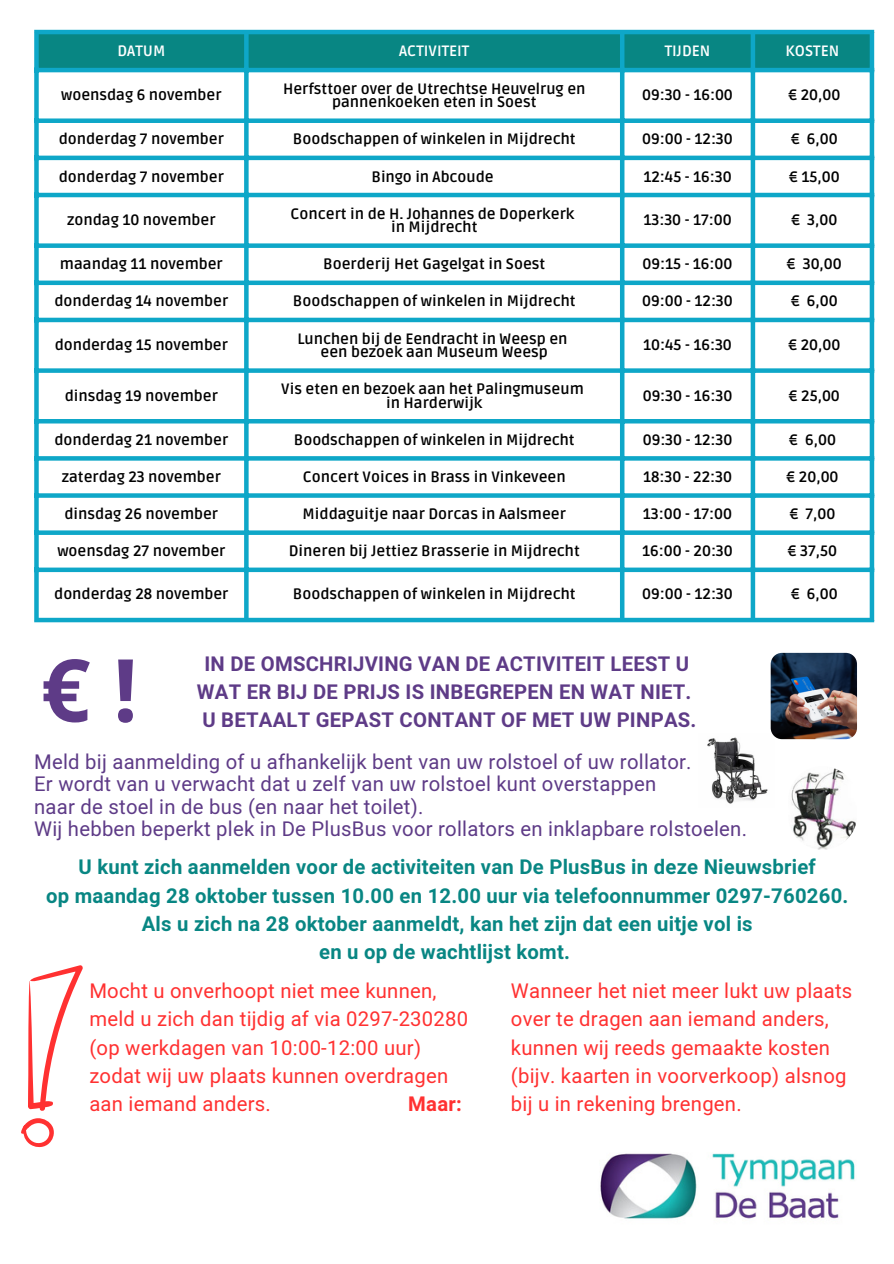
<style>
.page{position:relative;width:894px;height:1264px;background:#fff}
.page>*{position:absolute;margin:0;border:0;box-sizing:border-box;transform-origin:0 0}
.t1{font:700 87px "Open Sans";color:#5e3b87}
.t2{font:20.25px "Mardoto";letter-spacing:.01em;color:#ff3131}
.t3{font:20.25px "Mardoto";letter-spacing:.01em;color:#5e3b87}
.t4{font:700 20.25px/28.2px "Mardoto";letter-spacing:.01em;color:#088683;text-align:center}
.t5{font:700 20.25px/28.2px "Mardoto";letter-spacing:.015em;color:#5e3b87;text-align:center}
.t6{font:700 20.25px "Mardoto";color:#ff3131}
.t7{font:700 15px/13.5px "Ruda";color:#000;text-align:center}
.t8{font:700 15px "Ruda";color:#fff}
</style>
<div class="page">
<svg style="left:39px;top:34px;width:830px;height:34px;background:#088684"></svg>
<svg style="left:39px;top:72px;width:830px;height:545px"></svg>
<div style="left:34px;top:34px;width:5px;height:583px;background:#0ea7c8"></div>
<svg style="left:244px;top:34px;width:4px;height:583px;background:#14a9c9"></svg>
<div style="left:619px;top:34px;width:5px;height:583px;background:#0ea7c8"></div>
<div style="left:750px;top:34px;width:5px;height:583px;background:#0ea7c8"></div>
<svg style="left:869px;top:34px;width:4px;height:583px;background:#34b4d0"></svg>
<hr style="left:34px;top:30px;width:839px;height:4px;background:#0ea7c8">
<hr style="left:34px;top:68px;width:839px;height:4px;background:#0ea7c8">
<div style="left:34px;top:118px;width:839px;height:5px;background:#0ea7c8"></div>
<hr style="left:34px;top:156px;width:839px;height:4px;background:#0ea7c8">
<hr style="left:34px;top:193px;width:839px;height:4px;background:#0ea7c8">
<div style="left:34px;top:243px;width:839px;height:5px;background:#0ea7c8"></div>
<div style="left:34px;top:280px;width:839px;height:5px;background:#0ea7c8"></div>
<hr style="left:34px;top:318px;width:839px;height:4px;background:#0ea7c8">
<div style="left:34px;top:368px;width:839px;height:5px;background:#0ea7c8"></div>
<hr style="left:34px;top:419px;width:839px;height:4px;background:#0ea7c8">
<svg style="left:39px;top:456px;width:834px;height:4px;background:#16a9c9"></svg>
<div style="left:34px;top:493px;width:839px;height:5px;background:#0ea7c8"></div>
<div style="left:34px;top:530px;width:839px;height:5px;background:#0ea7c8"></div>
<div style="left:34px;top:567px;width:839px;height:5px;background:#0ea7c8"></div>
<div style="left:34px;top:617px;width:839px;height:5px;background:#0ea7c8"></div>
<img style="left:600px;top:1153px;width:255px;height:66px">
<img style="left:707px;top:737px;width:69px;height:67px">
<img style="left:787px;top:766px;width:69px;height:83px;border-radius:34px">
<img style="left:770px;top:653px;width:86px;height:86px;border-radius:11px">
<svg style="left:28px;top:965px;width:55px;height:146px"></svg>
<svg style="left:21px;top:1118px;width:33px;height:30px"></svg>
<p class="t8" style="left:117px;top:42px;width:49px">DATUM</p>
<p class="t8" style="left:399px;top:42px;width:72px">ACTIVITEIT</p>
<p class="t8" style="left:664px;top:42px;width:47px">TIJDEN</p>
<p class="t8" style="left:785px;top:42px;width:55px">KOSTEN</p>
<p class="t7" style="left:61px;top:89px;width:162px">woensdag 6 november</p>
<p class="t7" style="left:283px;top:82px;width:304px">Herfsttoer over de Utrechtse Heuvelrug en pannenkoeken eten in Soest</p>
<p class="t7" style="left:642px;top:89px;width:92px">09:30 - 16:00</p>
<p class="t7" style="left:787px;top:89px;width:54px">€ 20,00</p>
<p class="t7" style="left:59px;top:133px;width:166px">donderdag 7 november</p>
<p class="t7" style="left:293px;top:133px;width:284px">Boodschappen of winkelen in Mijdrecht</p>
<p class="t7" style="left:642px;top:133px;width:92px">09:00 - 12:30</p>
<p class="t7" style="left:790px;top:133px;width:49px">€ 6,00</p>
<p class="t7" style="left:59px;top:170px;width:166px">donderdag 7 november</p>
<p class="t7" style="left:371px;top:170px;width:123px">Bingo in Abcoude</p>
<p class="t7" style="left:643px;top:170px;width:90px">12:45 - 16:30</p>
<p class="t7" style="left:788px;top:170px;width:52px">€ 15,00</p>
<p class="t7" style="left:67px;top:214px;width:150px">zondag 10 november</p>
<p class="t7" style="left:290px;top:207px;width:285px">Concert in de H. Johannes de Doperkerk</p>
<p class="t7" style="left:643px;top:214px;width:90px">13:30 - 17:00</p>
<p class="t7" style="left:790px;top:214px;width:48px">€ 3,00</p>
<p class="t7" style="left:391px;top:221px;width:88px">in Mijdrecht</p>
<p class="t7" style="left:60px;top:258px;width:164px">maandag 11 november</p>
<p class="t7" style="left:323px;top:258px;width:223px">Boerderij Het Gagelgat in Soest</p>
<p class="t7" style="left:642px;top:258px;width:91px">09:15 - 16:00</p>
<p class="t7" style="left:786px;top:258px;width:57px">€ 30,00</p>
<p class="t7" style="left:54px;top:295px;width:175px">donderdag 14 november</p>
<p class="t7" style="left:293px;top:295px;width:284px">Boodschappen of winkelen in Mijdrecht</p>
<p class="t7" style="left:642px;top:295px;width:92px">09:00 - 12:30</p>
<p class="t7" style="left:790px;top:295px;width:49px">€ 6,00</p>
<p class="t7" style="left:55px;top:339px;width:175px">donderdag 15 november</p>
<p class="t7" style="left:297px;top:332px;width:271px">Lunchen bij de Eendracht in Weesp en</p>
<p class="t7" style="left:643px;top:339px;width:90px">10:45 - 16:30</p>
<p class="t7" style="left:787px;top:339px;width:54px">€ 20,00</p>
<p class="t7" style="left:320px;top:345px;width:229px">een bezoek aan Museum Weesp</p>
<p class="t7" style="left:65px;top:389px;width:155px">dinsdag 19 november</p>
<p class="t7" style="left:281px;top:383px;width:304px">Vis eten en bezoek aan het Palingmuseum</p>
<p class="t7" style="left:386px;top:396px;width:98px">in Harderwijk</p>
<p class="t7" style="left:642px;top:389px;width:91px">09:30 - 16:30</p>
<p class="t7" style="left:788px;top:389px;width:53px">€ 25,00</p>
<p class="t7" style="left:54px;top:433px;width:175px">donderdag 21 november</p>
<p class="t7" style="left:294px;top:433px;width:282px">Boodschappen of winkelen in Mijdrecht</p>
<p class="t7" style="left:642px;top:433px;width:91px">09:30 - 12:30</p>
<p class="t7" style="left:788px;top:433px;width:11px">€</p>
<p class="t7" style="left:804px;top:433px;width:32px">6,00</p>
<p class="t7" style="left:62px;top:470px;width:161px">zaterdag 23 november</p>
<p class="t7" style="left:303px;top:470px;width:264px">Concert Voices in Brass in Vinkeveen</p>
<p class="t7" style="left:643px;top:470px;width:90px">18:30 - 22:30</p>
<p class="t7" style="left:786px;top:470px;width:54px">€ 20,00</p>
<p class="t7" style="left:65px;top:507px;width:155px">dinsdag 26 november</p>
<p class="t7" style="left:302px;top:507px;width:265px">Middaguitje naar Dorcas in Aalsmeer</p>
<p class="t7" style="left:642px;top:507px;width:91px">13:00 - 17:00</p>
<p class="t7" style="left:789px;top:507px;width:48px">€ 7,00</p>
<p class="t7" style="left:57px;top:545px;width:169px">woensdag 27 november</p>
<p class="t7" style="left:289px;top:545px;width:292px">Dineren bij Jettiez Brasserie in Mijdrecht</p>
<p class="t7" style="left:642px;top:545px;width:92px">16:00 - 20:30</p>
<p class="t7" style="left:787px;top:545px;width:51px">€ 37,50</p>
<p class="t7" style="left:54px;top:587px;width:176px">donderdag 28 november</p>
<p class="t7" style="left:293px;top:587px;width:284px">Boodschappen of winkelen in Mijdrecht</p>
<p class="t7" style="left:642px;top:587px;width:92px">09:00 - 12:30</p>
<p class="t7" style="left:790px;top:587px;width:49px">€ 6,00</p>
<p class="t1" style="left:41px;top:628px;width:99px">€ !</p>
<p class="t5" style="left:197px;top:650px;width:496px">IN DE OMSCHRIJVING VAN DE ACTIVITEIT LEEST U<br>WAT ER BIJ DE PRIJS IS INBEGREPEN EN WAT NIET.</p>
<p class="t5" style="left:202px;top:706px;width:495px">U BETAALT GEPAST CONTANT OF MET UW PINPAS.</p>
<p class="t3" style="left:34px;top:750px;width:658px">Meld bij aanmelding of u afhankelijk bent van uw rolstoel of uw rollator.</p>
<p class="t3" style="left:34px;top:772px;width:623px">Er wordt van u verwacht dat u zelf van uw rolstoel kunt overstappen</p>
<p class="t3" style="left:34px;top:795px;width:390px">naar de stoel in de bus (en naar het toilet).</p>
<p class="t3" style="left:34px;top:817px;width:714px">Wij hebben beperkt plek in De PlusBus voor rollators en inklapbare rolstoelen.</p>
<p class="t4" style="left:46px;top:853px;width:803px">U kunt zich aanmelden voor de activiteiten van De PlusBus in deze Nieuwsbrief<br>op maandag 28 oktober tussen 10.00 en 12.00 uur via telefoonnummer 0297-760260.<br>Als u zich na 28 oktober aanmeldt, kan het zijn dat een uitje vol is<br>en u op de wachtlijst komt.</p>
<p class="t2" style="left:89px;top:979px;width:348px">Mocht u onverhoopt niet mee kunnen,</p>
<p class="t2" style="left:89px;top:1007px;width:380px">meld u zich dan tijdig af via 0297-230280</p>
<p class="t2" style="left:89px;top:1035px;width:333px">(op werkdagen van 10:00-12:00 uur)</p>
<p class="t2" style="left:89px;top:1063px;width:360px">zodat wij uw plaats kunnen overdragen</p>
<p class="t2" style="left:89px;top:1092px;width:183px">aan iemand anders.</p>
<p class="t6" style="left:408px;top:1092px;width:55px">Maar:</p>
<p class="t2" style="left:511px;top:979px;width:343px">Wanneer het niet meer lukt uw plaats</p>
<p class="t2" style="left:511px;top:1007px;width:319px">over te dragen aan iemand anders,</p>
<p class="t2" style="left:511px;top:1035px;width:320px">kunnen wij reeds gemaakte kosten</p>
<p class="t2" style="left:511px;top:1063px;width:337px">(bijv. kaarten in voorverkoop) alsnog</p>
<p class="t2" style="left:511px;top:1092px;width:232px">bij u in rekening brengen.</p>
</div>
